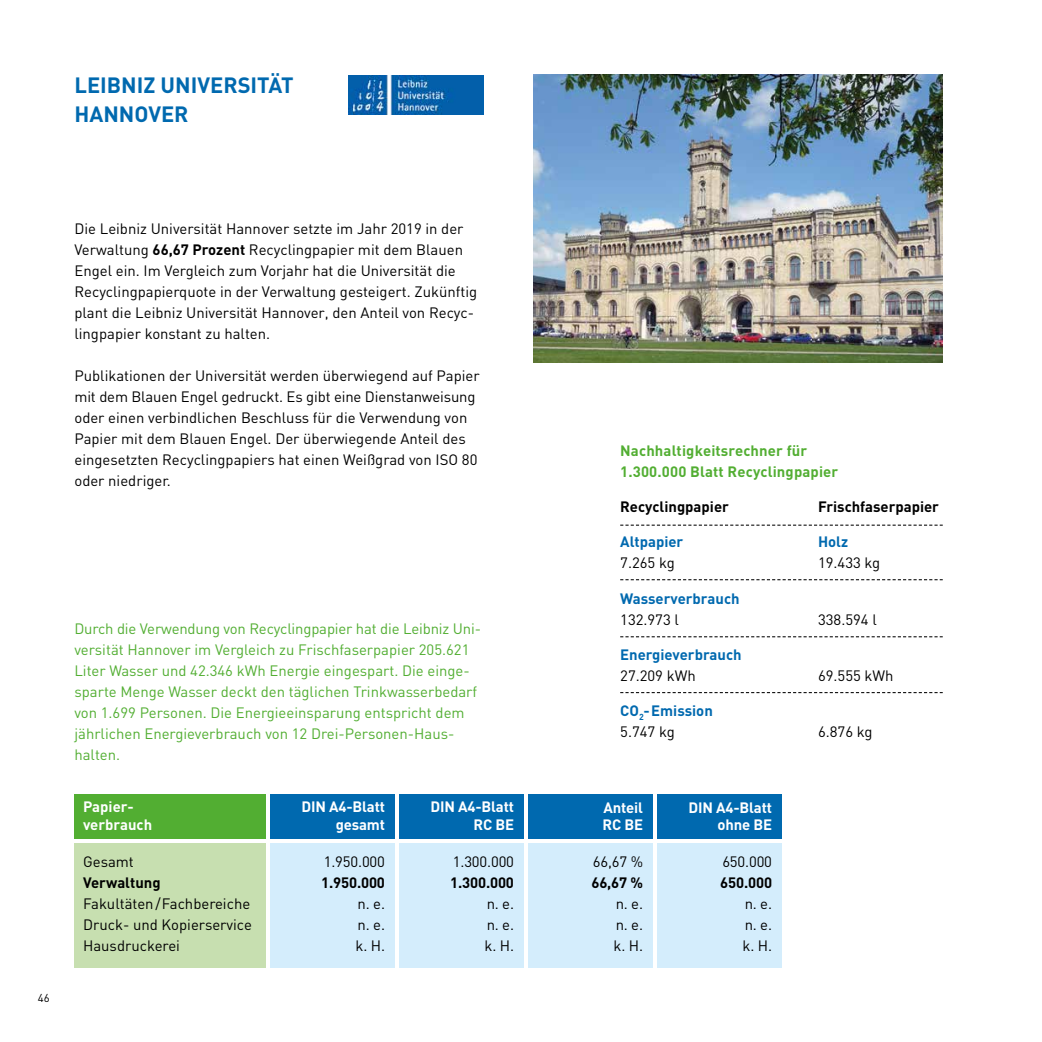
<style>
.page{position:relative;width:1042px;height:1042px;background:#fff}
.page>*{position:absolute;margin:0;border:0;box-sizing:border-box;transform-origin:0 0}
.t1{font:700 21.88px/29.8px "DIN";color:#0069af}
.t2{font:14.88px/21px "DIN";color:#000;text-align:justify}
.t3{font:14.88px/21px "DIN";color:#52ae32}
.t4{font:700 14.88px/17.5px "DIN";letter-spacing:-.01em;color:#fff;text-align:right}
.t5{font:700 14.88px "DIN";color:#000}
.t6{font:700 14.88px/21px "DIN";color:#0069af}
.t7{font:700 14.88px/21px "DIN";letter-spacing:.01em;color:#52ae32}
.t8{font:11.38px "DIN";color:#000}
.s1{font-weight:700}
.s2{font-weight:400;color:#000}
</style>
<div class="page">
<div style="left:270px;top:794px;width:124px;height:44px;background:#0069af"></div>
<div style="left:399px;top:794px;width:124px;height:44px;background:#0069af"></div>
<div style="left:528px;top:794px;width:124px;height:44px;background:#0069af"></div>
<div style="left:657px;top:794px;width:124px;height:44px;background:#0069af"></div>
<div style="left:270px;top:843px;width:124px;height:124px;background:#d4edfc"></div>
<div style="left:399px;top:843px;width:124px;height:124px;background:#d4edfc"></div>
<div style="left:528px;top:843px;width:124px;height:124px;background:#d4edfc"></div>
<div style="left:657px;top:843px;width:124px;height:124px;background:#d4edfc"></div>
<img style="left:533px;top:74px;width:410px;height:288px">
<svg style="left:620px;top:525px;width:323px;height:1px"></svg>
<svg style="left:620px;top:579px;width:323px;height:1px"></svg>
<svg style="left:620px;top:636px;width:323px;height:1px"></svg>
<svg style="left:620px;top:692px;width:323px;height:1px"></svg>
<div style="left:74px;top:794px;width:191px;height:44px;background:#52ae32"></div>
<div style="left:74px;top:843px;width:191px;height:124px;background:#c7dfb0"></div>
<img style="left:348px;top:75px;width:136px;height:39px">
<h1 class="t1" style="left:74px;top:69px;width:221px">LEIBNIZ UNIVERSITÄT<br>HANNOVER</h1>
<p class="t2" style="left:74px;top:218px;width:404px;text-align:left">Die Leibniz Universität Hannover setzte im Jahr 2019 in der Verwaltung <span class="s1">66,67 Prozent</span> Recyclingpapier mit dem Blauen Engel ein. Im Vergleich zum Vorjahr hat die Universität die Recyclingpapierquote in der Verwaltung gesteigert. Zukünftig plant die Leibniz Universität Hannover, den Anteil von Recyc&shy;lingpapier konstant zu halten.</p>
<p class="t2" style="left:74px;top:365px;width:407px;text-align:left">Publikationen der Universität werden überwiegend auf Papier mit dem Blauen Engel gedruckt. Es gibt eine Dienstanweisung oder einen verbindlichen Beschluss für die Verwendung von Papier mit dem Blauen Engel. Der überwiegende Anteil des eingesetzten Recyclingpapiers hat einen Weißgrad von ISO 80 oder niedriger.</p>
<p class="t8" style="left:38px;top:990px;width:13px">46</p>
<p class="t3" style="left:74px;top:617px;width:408px">Durch die Verwendung von Recyclingpapier hat die Leibniz Uni&shy;versität Hannover im Vergleich zu Frischfaserpapier 205.621<br>Liter Wasser und 42.346 kWh Energie eingespart. Die einge&shy;sparte Menge Wasser deckt den täglichen Trinkwasserbedarf von 1.699 Personen. Die Energieeinsparung entspricht dem jährlichen Energieverbrauch von 12 Drei-Personen-Haus&shy;halten.</p>
<p class="t4" style="left:83px;top:798px;width:71px;text-align:left">Papier&shy;verbrauch</p>
<p class="t2" style="left:83px;top:850px;width:52px">Gesamt</p>
<p class="t5" style="left:83px;top:872px;width:79px">Verwaltung</p>
<p class="t2" style="left:83px;top:892px;width:170px">Fakultäten / Fachbereiche Druck- und Kopierservice Hausdruckerei</p>
<p class="t4" style="left:301px;top:798px;width:85px">DIN A4-Blatt gesamt</p>
<p class="t2" style="left:324px;top:850px;width:63px">1.950.000</p>
<p class="t5" style="left:321px;top:872px;width:65px">1.950.000</p>
<p class="t2" style="left:355px;top:892px;width:31px">n. e. n. e. k. H.</p>
<p class="t4" style="left:430px;top:798px;width:85px">DIN A4-Blatt<br>RC BE</p>
<p class="t2" style="left:453px;top:850px;width:63px">1.300.000</p>
<p class="t5" style="left:450px;top:872px;width:65px">1.300.000</p>
<p class="t2" style="left:484px;top:892px;width:31px">n. e. n. e. k. H.</p>
<p class="t7" style="left:620px;top:440px;width:220px">Nachhaltigkeitsrechner für<br>1.300.000 Blatt Recyclingpapier</p>
<p class="t5" style="left:620px;top:497px;width:110px">Recyclingpapier</p>
<p class="t5" style="left:818px;top:497px;width:123px">Frischfaserpapier</p>
<p class="t6" style="left:620px;top:531px;width:65px">Altpapier</p>
<p class="t6" style="left:818px;top:531px;width:32px">Holz</p>
<p class="t2" style="left:620px;top:552px;width:56px">7.265 kg</p>
<p class="t2" style="left:818px;top:552px;width:64px">19.433 kg</p>
<p class="t6" style="left:620px;top:587px;width:121px">Wasserverbrauch</p>
<p class="t2" style="left:620px;top:608px;width:60px">132.973 l</p>
<p class="t2" style="left:818px;top:608px;width:60px">338.594 l</p>
<p class="t6" style="left:620px;top:643px;width:123px">Energieverbrauch</p>
<p class="t2" style="left:620px;top:664px;width:77px">27.209 kWh</p>
<p class="t2" style="left:818px;top:664px;width:77px">69.555 kWh</p>
<p class="t6" style="left:620px;top:699px;width:94px">CO<sub>2</sub>-Emission<br><span class="s2">5.747 kg</span></p>
<p class="t2" style="left:818px;top:720px;width:56px">6.876 kg</p>
<p class="t4" style="left:602px;top:798px;width:42px;text-align:left">Anteil<br>RC BE</p>
<p class="t2" style="left:593px;top:850px;width:52px">66,67 %</p>
<p class="t5" style="left:591px;top:872px;width:53px">66,67 %</p>
<p class="t2" style="left:613px;top:892px;width:31px">n. e. n. e. k. H.</p>
<p class="t4" style="left:688px;top:798px;width:85px">DIN A4-Blatt ohne BE</p>
<p class="t2" style="left:722px;top:850px;width:51px">650.000</p>
<p class="t5" style="left:720px;top:872px;width:53px">650.000</p>
<p class="t2" style="left:742px;top:892px;width:31px">n. e. n. e. k. H.</p>
</div>
